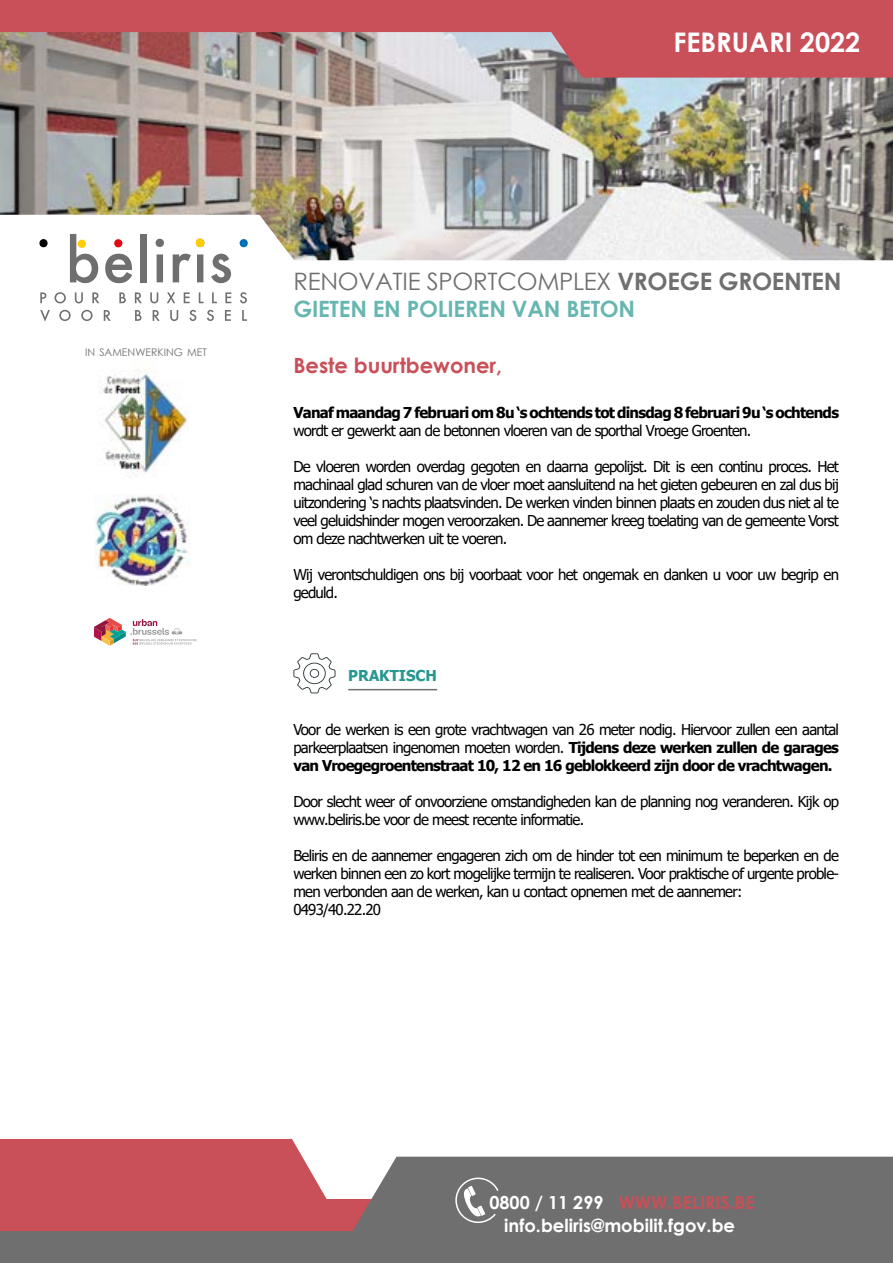
<style>
.page{position:relative;width:893px;height:1263px;background:#fff}
.page>*{position:absolute;margin:0;border:0;box-sizing:border-box;transform-origin:0 0}
.t1{font:700 27px "Century Gothic";color:#fff}
.t2{font:24px "Century Gothic";letter-spacing:-.01em;color:#706f6f}
.t3{font:700 22.5px "Century Gothic";letter-spacing:-.01em;color:#68b6b1}
.t4{font:700 21px "Century Gothic";color:#c94f58}
.t5{font:700 18px "Century Gothic";color:#fff}
.t6{font:700 18px "Century Gothic";color:#c94f58}
.t7{font:15px/18px "Tahoma";letter-spacing:-.05em;color:#000}
.t8{font:700 15px "Tahoma";letter-spacing:-.05em;color:#000}
.t9{font:700 15px "Tahoma";color:#27978f}
.t10{font:10.5px "Century Gothic";color:#706f6f}
.s1{font-weight:700}
.s2{color:#fff}
</style>
<div class="page">
<img style="left:0;top:78px;width:893px;height:137px">
<svg style="left:40px;top:215px;width:853px;height:106px"></svg>
<svg style="left:0;top:0;width:893px;height:78px;background:#be6e73"></svg>
<svg style="left:0;top:1139px;width:893px;height:18px"></svg>
<svg style="left:0;top:1157px;width:893px;height:106px;background:#8c6a6d"></svg>
<svg style="left:40px;top:292px;width:6px;height:11px"></svg>
<svg style="left:55px;top:292px;width:11px;height:11px"></svg>
<svg style="left:75px;top:292px;width:8px;height:11px"></svg>
<svg style="left:92px;top:292px;width:7px;height:11px"></svg>
<svg style="left:119px;top:292px;width:7px;height:11px"></svg>
<svg style="left:135px;top:292px;width:7px;height:11px"></svg>
<svg style="left:150px;top:292px;width:8px;height:11px"></svg>
<svg style="left:167px;top:292px;width:8px;height:11px"></svg>
<svg style="left:184px;top:292px;width:6px;height:11px"></svg>
<svg style="left:199px;top:292px;width:5px;height:11px"></svg>
<svg style="left:212px;top:292px;width:5px;height:11px"></svg>
<svg style="left:225px;top:292px;width:6px;height:11px"></svg>
<svg style="left:240px;top:292px;width:7px;height:11px"></svg>
<svg style="left:105px;top:254px;width:27px;height:29px"></svg>
<div style="left:141px;top:234px;width:6px;height:48px;background:#706f6f"></div>
<svg style="left:156px;top:239px;width:8px;height:43px"></svg>
<svg style="left:211px;top:254px;width:20px;height:29px"></svg>
<svg style="left:114px;top:239px;width:8px;height:8px"></svg>
<svg style="left:70px;top:234px;width:28px;height:49px"></svg>
<svg style="left:39px;top:239px;width:9px;height:8px"></svg>
<svg style="left:240px;top:239px;width:8px;height:8px"></svg>
<svg style="left:173px;top:238px;width:31px;height:44px"></svg>
<svg style="left:40px;top:310px;width:10px;height:12px"></svg>
<svg style="left:59px;top:310px;width:12px;height:11px"></svg>
<svg style="left:81px;top:310px;width:12px;height:11px"></svg>
<svg style="left:104px;top:310px;width:7px;height:11px"></svg>
<svg style="left:135px;top:310px;width:6px;height:11px"></svg>
<svg style="left:153px;top:310px;width:7px;height:11px"></svg>
<svg style="left:170px;top:310px;width:8px;height:11px"></svg>
<svg style="left:189px;top:310px;width:7px;height:11px"></svg>
<svg style="left:207px;top:310px;width:7px;height:11px"></svg>
<svg style="left:225px;top:310px;width:6px;height:11px"></svg>
<svg style="left:242px;top:310px;width:5px;height:11px"></svg>
<svg style="left:455px;top:1177px;width:45px;height:47px;background:#8b8a8a"></svg>
<img style="left:99px;top:369px;width:89px;height:109px">
<img style="left:95px;top:494px;width:95px;height:91px">
<svg style="left:95px;top:618px;width:102px;height:28px"></svg>
<hr style="left:348px;top:689px;width:89px;height:1px;background:#706f6f">
<svg style="left:293px;top:653px;width:42px;height:40px"></svg>
<h1 class="t1" style="left:673px;top:22px;width:188px">FEBRUARI 2022</h1>
<p class="t10" style="left:85px;top:345px;width:123px">IN SAMENWERKING MET</p>
<h2 class="t2" style="left:293px;top:264px;width:550px">RENOVATIE SPORTCOMPLEX <span class="s1">VROEGE GROENTEN</span></h2>
<h3 class="t3" style="left:293px;top:292px;width:343px">GIETEN EN POLIEREN VAN BETON</h3>
<h3 class="t4" style="left:293px;top:350px;width:210px">Beste buurtbewoner,</h3>
<p class="t8" style="left:293px;top:402px;width:547px">Vanaf maandag 7 februari om 8u ‘s ochtends tot dinsdag 8 februari 9u ‘s ochtends</p>
<p class="t7" style="left:293px;top:422px;width:459px">wordt er gewerkt aan de betonnen vloeren van de sporthal Vroege Groenten.</p>
<p class="t7" style="left:293px;top:458px;width:547px;text-align:justify">De vloeren worden overdag gegoten en daarna gepolijst. Dit is een continu proces. Het machinaal glad schuren van de vloer moet aansluitend na het gieten gebeuren en zal dus bij uitzondering ‘s nachts plaatsvinden. De werken vinden binnen plaats en zouden dus niet al te veel geluidshinder mogen veroorzaken. De aannemer kreeg toelating van de gemeente Vorst om deze nachtwerken uit te voeren.</p>
<p class="t7" style="left:293px;top:566px;width:547px">Wij verontschuldigen ons bij voorbaat voor het ongemak en danken u voor uw begrip en geduld.</p>
<p class="t9" style="left:348px;top:665px;width:90px">PRAKTISCH</p>
<p class="t7" style="left:293px;top:721px;width:547px;text-align:justify">Voor de werken is een grote vrachtwagen van 26 meter nodig. Hiervoor zullen een aantal parkeerplaatsen ingenomen moeten worden. <span class="s1">Tijdens deze werken zullen de garages van Vroegegroentenstraat 10, 12 en 16 geblokkeerd zijn door de vrachtwagen.</span></p>
<p class="t7" style="left:293px;top:793px;width:547px">Door slecht weer of onvoorziene omstandigheden kan de planning nog veranderen. Kijk op www.beliris.be voor de meest recente informatie.</p>
<p class="t7" style="left:293px;top:847px;width:547px">Beliris en de aannemer engageren zich om de hinder tot een minimum te beperken en de werken binnen een zo kort mogelijke termijn te realiseren. Voor praktische of urgente proble&shy;men verbonden aan de werken, kan u contact opnemen met de aannemer:<br>0493/40.22.20</p>
<p class="t6" style="left:489px;top:1189px;width:267px"><span class="s2">0800 / 11 299</span> WWW.BELIRIS.BE</p>
<p class="t5" style="left:504px;top:1212px;width:232px">info.beliris@mobilit.fgov.be</p>
</div>
